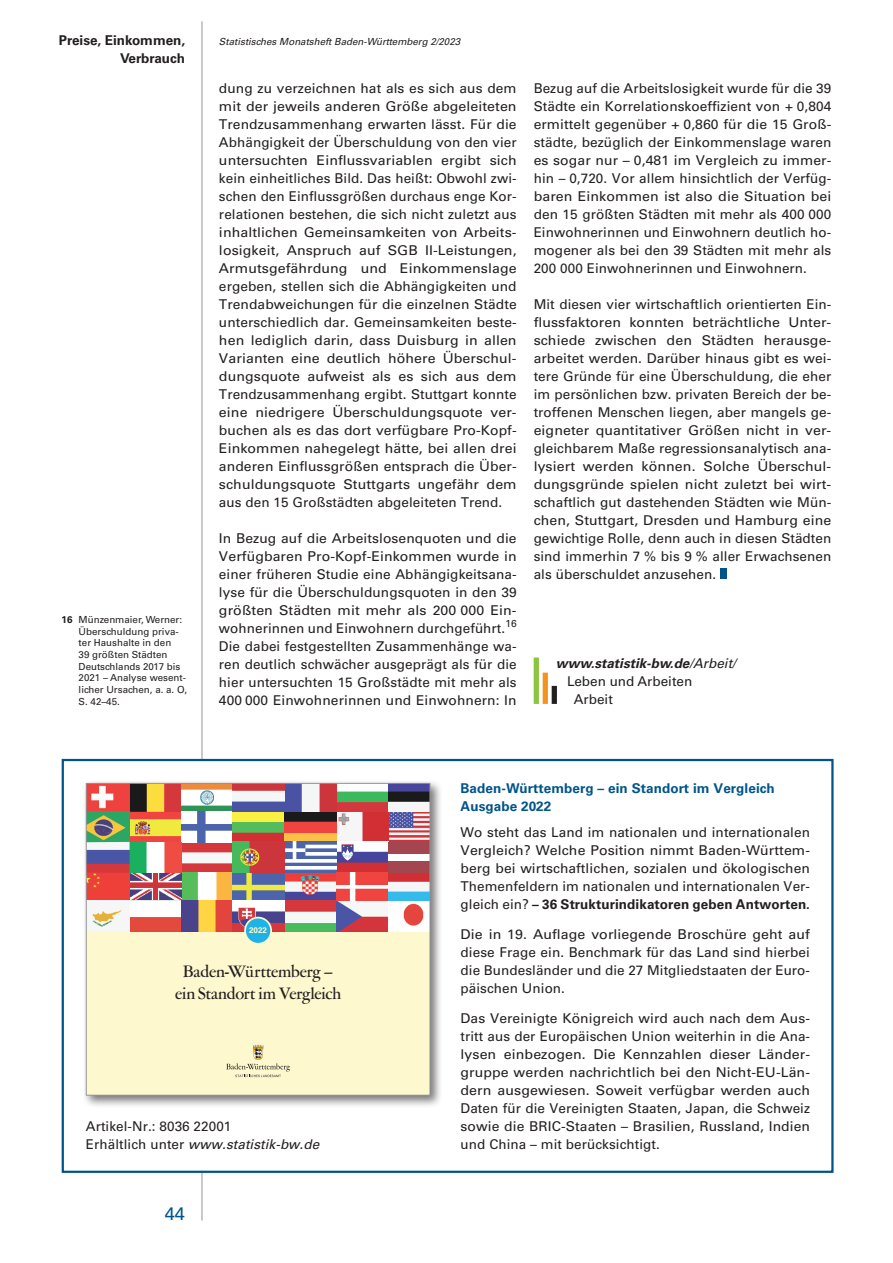
<style>
.page{position:relative;width:893px;height:1263px;background:#fff}
.page>*{position:absolute;margin:0;border:0;box-sizing:border-box;transform-origin:0 0}
.t1{font:500 18.45px/22.2px "Garamont Amst SH";color:#231f20;text-align:center}
.t2{font:18px "Univers";color:#01548a}
.Fließtext{font:13.5px/18px "Univers";letter-spacing:.005em;color:#231f20;text-align:justify}
.Auskünfte{font:13.5px/18px "Univers";letter-spacing:.005em;color:#231f20;text-align:justify}
.Auskünfte-2{font:13.5px/18px "Univers";letter-spacing:.005em;color:#231f20;text-align:justify;scale:1.05 1}
.Auskünfte-3{font:700 13.5px "Univers";letter-spacing:.005em;color:#01548a}
.Auskünfte-4{font:italic 13.5px "Univers";letter-spacing:.005em;color:#231f20}
.t3{font:italic 700 13.5px "Univers";color:#231f20}
.t4{font:700 13.5px "Univers";color:#231f20}
.t5{font:9.75px/11.7px "Univers";color:#231f20}
.t6{font:italic 9.75px "Univers";color:#231f20}
.t7{font:700 8.1px "Univers";color:#fef8ce}
.s1{font-weight:700}
.s2{font-weight:400}
.s3{font-style:normal}
</style>
<div class="page">
<hr style="left:202px;top:21px;width:1px;height:1199px;background:#939598">
<div style="left:720px;top:569px;width:6px;height:10px;background:#01548a"></div>
<div style="left:534px;top:657px;width:5px;height:47px;background:#8bc63e"></div>
<div style="left:543px;top:673px;width:5px;height:31px;background:#f7931d"></div>
<div style="left:552px;top:686px;width:5px;height:18px;background:#231f20"></div>
<div style="left:63px;top:760px;width:769px;height:412px;background:#fff"></div>
<div style="left:62px;top:759px;width:772px;height:414px;border:2px solid #01548a"></div>
<div style="left:82px;top:779px;width:361px;height:329px;background:#231f20;opacity:.6"></div>
<div style="left:98px;top:931px;width:330px;height:162px;background:#fef8ce"></div>
<svg style="left:226px;top:1045px;width:64px;height:32px;background:#e9e2bb"></svg>
<div style="left:86px;top:783px;width:12px;height:312px;background:#fef8ce"></div>
<img style="left:388px;top:785px;width:40px;height:57px">
<img style="left:336px;top:785px;width:52px;height:57px">
<img style="left:284px;top:873px;width:144px;height:58px">
<img style="left:130px;top:785px;width:52px;height:27px">
<img style="left:130px;top:812px;width:52px;height:58px">
<img style="left:182px;top:785px;width:50px;height:87px">
<img style="left:183px;top:872px;width:101px;height:28px">
<img style="left:232px;top:785px;width:104px;height:57px">
<img style="left:129px;top:870px;width:54px;height:61px">
<img style="left:88px;top:873px;width:42px;height:30px">
<img style="left:382px;top:842px;width:6px;height:31px">
<img style="left:232px;top:842px;width:150px;height:31px">
<img style="left:88px;top:785px;width:42px;height:57px">
<img style="left:88px;top:900px;width:41px;height:31px">
<img style="left:182px;top:900px;width:102px;height:31px">
<div style="left:388px;top:842px;width:42px;height:31px;background:#a34650"></div>
<div style="left:388px;top:854px;width:42px;height:6px;background:#fff"></div>
<img style="left:88px;top:842px;width:42px;height:31px">
<div style="left:245px;top:917px;width:26px;height:27px;background:#1db3e8;border-radius:50%"></div>
<div style="left:244px;top:917px;width:28px;height:28px;border:2px solid #fef8ce;border-radius:50%"></div>
<div style="left:86px;top:783px;width:344px;height:312px;border:1px solid #939598"></div>
<p class="t4" style="left:59px;top:32px;width:128px">Preise, Einkommen,</p>
<p class="t6" style="left:219px;top:35px;width:243px">Statistisches Monatsheft Baden-Württemberg 2/2023</p>
<p class="t4" style="left:120px;top:50px;width:66px">Verbrauch</p>
<p class="t5" style="left:79px;top:613px;width:110px;text-indent:-17px"><span class="s1">16</span> Münzenmaier, Werner:<br>Überschuldung priva‑ ter Haushalte in den<br>39 größten Städten<br>Deutschlands 2017 bis<br>2021 – Analyse wesent&shy;licher Ursachen, a. a. O,<br>S. 42–45.</p>
<p class="Fließtext" style="left:219px;top:79px;width:299px">dung zu verzeichnen hat als es sich aus dem mit der jeweils anderen Größe abgeleiteten Trendzusammenhang erwarten lässt. Für die Abhängigkeit der Überschuldung von den vier untersuchten Einflussvariablen ergibt sich kein einheitliches Bild. Das heißt: Obwohl zwi&shy;schen den Einflussgrößen durchaus enge Kor&shy;relationen bestehen, die sich nicht zuletzt aus inhaltlichen Gemeinsamkeiten von Arbeits‑ losigkeit, Anspruch auf SGB II-Leistungen, Armutsgefährdung und Einkommenslage ergeben, stellen sich die Abhängigkeiten und Trendabweichungen für die einzelnen Städte unterschiedlich dar. Gemeinsamkeiten beste‑ hen lediglich darin, dass Duisburg in allen Varianten eine deutlich höhere Überschul‑ dungsquote aufweist als es sich aus dem Trendzusammenhang ergibt. Stuttgart konnte eine niedrigere Überschuldungsquote ver‑ buchen als es das dort verfügbare Pro-Kopf-Einkommen nahegelegt hätte, bei allen drei anderen Einflussgrößen entsprach die Über&shy;schuldungsquote Stuttgarts ungefähr dem aus den 15 Großstädten abgeleiteten Trend.</p>
<p class="Fließtext" style="left:219px;top:529px;width:299px">In Bezug auf die Arbeitslosenquoten und die Verfügbaren Pro-Kopf-Einkommen wurde in einer früheren Studie eine Abhängigkeitsana&shy;lyse für die Überschuldungsquoten in den 39 größten Städten mit mehr als 200 000 Ein‑ wohnerinnen und Einwohnern durchgeführt.<sup>16<br></sup>Die dabei festgestellten Zusammenhänge wa‑ ren deutlich schwächer ausgeprägt als für die hier untersuchten 15 Großstädte mit mehr als 400 000 Einwohnerinnen und Einwohnern: In</p>
<p class="Fließtext" style="left:534px;top:79px;width:299px">Bezug auf die Arbeitslosigkeit wurde für die 39<br>Städte ein Korrelationskoeffizient von + 0,804 ermittelt gegenüber + 0,860 für die 15 Groß‑ städte, bezüglich der Einkommenslage waren es sogar nur – 0,481 im Vergleich zu immer‑ hin – 0,720. Vor allem hinsichtlich der Verfüg&shy;baren Einkommen ist also die Situation bei den 15 größten Städten mit mehr als 400 000<br>Einwohnerinnen und Einwohnern deutlich ho&shy;mogener als bei den 39 Städten mit mehr als 200 000 Einwohnerinnen und Einwohnern.</p>
<p class="Fließtext" style="left:534px;top:295px;width:299px">Mit diesen vier wirtschaftlich orientierten Ein&shy;flussfaktoren konnten beträchtliche Unter‑ schiede zwischen den Städten herausge‑ arbeitet werden. Darüber hinaus gibt es wei‑ tere Gründe für eine Überschuldung, die eher im persönlichen bzw. privaten Bereich der be&shy;troffenen Menschen liegen, aber mangels ge&shy;eigneter quantitativer Größen nicht in ver‑ gleichbarem Maße regressionsanalytisch ana‑ lysiert werden können. Solche Überschul‑ dungsgründe spielen nicht zuletzt bei wirt‑ schaftlich gut dastehenden Städten wie Mün&shy;chen, Stuttgart, Dresden und Hamburg eine gewichtige Rolle, denn auch in diesen Städten sind immerhin 7 % bis 9 % aller Erwachsenen als überschuldet anzusehen.</p>
<p class="t3" style="left:556px;top:655px;width:182px">www.statistik-bw.de<span class="s2">/Arbeit/</span></p>
<p class="Fließtext" style="left:567px;top:672px;width:127px">Leben und Arbeiten</p>
<p class="Fließtext" style="left:574px;top:690px;width:41px">Arbeit</p>
<p class="t7" style="left:249px;top:926px;width:19px">2022</p>
<p class="t1" style="left:175px;top:961px;width:168px">Baden-Württemberg – ein Standort im Vergleich</p>
<p class="Auskünfte" style="left:86px;top:1117px;width:147px">Artikel-Nr.: 8036 22001</p>
<p class="Auskünfte-4" style="left:86px;top:1136px;width:235px"><span class="s3">Erhältlich unter</span> www.statistik-bw.de</p>
<h2 class="t2" style="left:165px;top:1203px;width:22px">44</h2>
<p class="Auskünfte-3" style="left:461px;top:780px;width:316px">Baden-Württemberg – ein Standort im Vergleich</p>
<p class="Auskünfte-3" style="left:461px;top:798px;width:92px">Ausgabe 2022</p>
<p class="Auskünfte" style="left:461px;top:823px;width:351px">Wo steht das Land im nationalen und internationalen Vergleich? Welche Position nimmt Baden-Württem&shy;berg bei wirtschaftlichen, sozialen und ökologischen Themenfeldern im nationalen und internationalen Ver&shy;gleich ein? <span class="s1">– 36 Strukturindikatoren geben Antworten.</span></p>
<p class="Auskünfte-2" style="left:461px;top:925px;width:334px">Die in 19. Auflage vorliegende Broschüre geht auf diese Frage ein. Benchmark für das Land sind hierbei die Bundesländer und die 27 Mitgliedstaaten der Euro&shy;päischen Union.</p>
<p class="Auskünfte" style="left:461px;top:1009px;width:351px">Das Vereinigte Königreich wird auch nach dem Aus&shy;tritt aus der Europäischen Union weiterhin in die Ana&shy;lysen einbezogen. Die Kennzahlen dieser Länder&shy;gruppe werden nachrichtlich bei den Nicht-EU-Län&shy;dern ausgewiesen. Soweit verfügbar werden auch Daten für die Vereinigten Staaten, Japan, die Schweiz sowie die BRIC-Staaten – Brasilien, Russland, Indien und China – mit berücksichtigt.</p>
</div>
